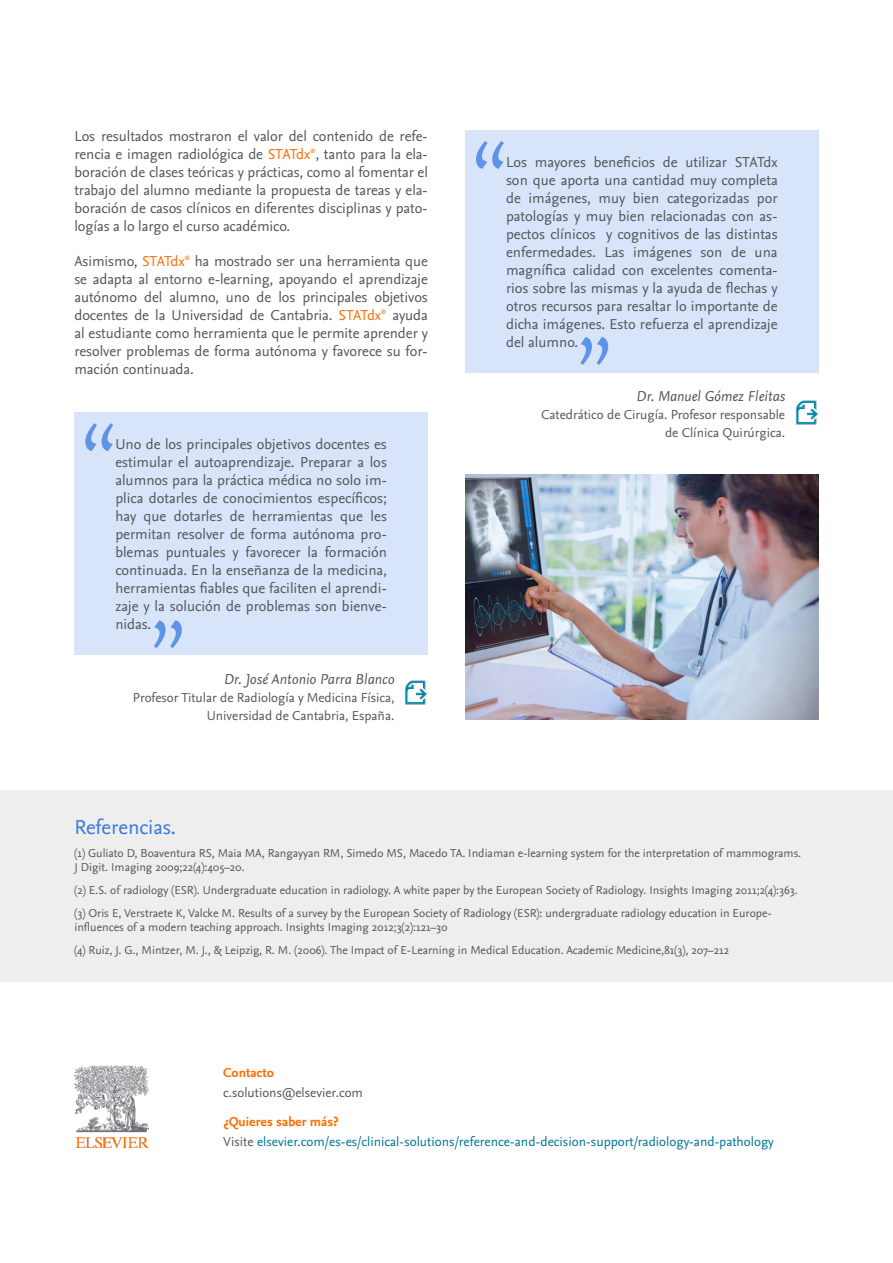
<style>
.page{position:relative;width:893px;height:1263px;background:#fff}
.page>*{position:absolute;margin:0;border:0;box-sizing:border-box;transform-origin:0 0}
.t1{font:21px "Nexus Sans Pro";color:#3679e0}
.t2{font:15px/18px "Nexus Sans Pro";color:#53565a;text-align:justify}
.t3{font:italic 15px "Nexus Sans Pro";color:#53565a}
.t4{font:13.5px/18px "Nexus Sans Pro";color:#53565a;text-align:right}
.t5{font:13.5px/20.4px "Nexus Sans Pro";color:#007398}
.t6{font:700 13.5px "Nexus Sans Pro";color:#ff6c00}
.t7{font:12px/23px "Nexus Sans Pro";color:#53565a}
.s1{color:#ff6c00}
.s2{font-weight:700;color:#ff6c00}
.s3{color:#53565a}
</style>
<div class="page">
<div style="left:0;top:790px;width:893px;height:192px;background:#eee"></div>
<img style="left:465px;top:474px;width:354px;height:246px">
<div style="left:465px;top:130px;width:354px;height:243px;background:#d7e4f9"></div>
<div style="left:74px;top:412px;width:354px;height:243px;background:#d7e4f9"></div>
<svg style="left:580px;top:337px;width:28px;height:28px"></svg>
<svg style="left:154px;top:620px;width:28px;height:28px"></svg>
<svg style="left:476px;top:141px;width:28px;height:28px"></svg>
<svg style="left:85px;top:423px;width:28px;height:28px"></svg>
<img style="left:795px;top:400px;width:24px;height:25px">
<img style="left:404px;top:680px;width:24px;height:25px">
<img style="left:74px;top:1065px;width:75px;height:83px">
<p class="t2" style="left:74px;top:126px;width:355px">Los resultados mostraron el valor del contenido de refe&shy;rencia e imagen radiológica de <span class="s1">STATdx</span><sup>®</sup>, tanto para la ela&shy;boración de clases teóricas y prácticas, como al fomentar el trabajo del alumno mediante la propuesta de tareas y ela&shy;boración de casos clínicos en diferentes disciplinas y pato&shy;logías a lo largo el curso académico.</p>
<p class="t2" style="left:74px;top:251px;width:355px">Asimismo, <span class="s1">STATdx</span><sup>®</sup> ha mostrado ser una herramienta que se adapta al entorno e-learning, apoyando el aprendizaje autónomo del alumno, uno de los principales objetivos docentes de la Universidad de Cantabria. <span class="s1">STATdx</span><sup>®</sup> ayuda al estudiante como herramienta que le permite aprender y resolver problemas de forma autónoma y favorece su for&shy;mación continuada.</p>
<p class="t2" style="left:115px;top:435px;width:273px">Uno de los principales objetivos docentes es estimular el autoaprendizaje. Preparar a los alumnos para la práctica médica no solo im&shy;plica dotarles de conocimientos específicos; hay que dotarles de herramientas que les permitan resolver de forma autónoma pro&shy;blemas puntuales y favorecer la formación continuada. En la enseñanza de la medicina, herramientas fiables que faciliten el aprendi&shy;zaje y la solución de problemas son bienve&shy;nidas.</p>
<p class="t3" style="left:224px;top:667px;width:172px">Dr. José Antonio Parra Blanco</p>
<p class="t4" style="left:133px;top:687px;width:263px">Profesor Titular de Radiología y Medicina Física,<br>Universidad de Cantabria, España.</p>
<p class="t2" style="left:506px;top:152px;width:273px">Los mayores beneficios de utilizar STATdx son que aporta una cantidad muy completa de imágenes, muy bien categorizadas por patologías y muy bien relacionadas con as&shy;pectos clínicos y cognitivos de las distintas enfermedades. Las imágenes son de una magnífica calidad con excelentes comenta&shy;rios sobre las mismas y la ayuda de flechas y otros recursos para resaltar lo importante de dicha imágenes. Esto refuerza el aprendizaje del alumno.</p>
<p class="t3" style="left:636px;top:385px;width:150px">Dr. Manuel Gómez Fleitas</p>
<p class="t4" style="left:541px;top:405px;width:245px">Catedrático de Cirugía. Profesor responsable de Clínica Quirúrgica.</p>
<h1 class="t1" style="left:74px;top:811px;width:103px">Referencias.</h1>
<p class="t7" style="left:74px;top:845px;width:728px;line-height:14.4px">(1) Guliato D, Boaventura RS, Maia MA, Rangayyan RM, Simedo MS, Macedo TA. Indiaman e-learning system for the interpretation of mammograms.<br>J Digit. Imaging 2009;22(4):405–20.</p>
<p class="t7" style="left:74px;top:878px;width:725px">(2) E.S. of radiology (ESR). Undergraduate education in radiology. A white paper by the European Society of Radiology. Insights Imaging 2011;2(4):363. (3) Oris E, Verstraete K, Valcke M. Results of a survey by the European Society of Radiology (ESR): undergraduate radiology education in Europe-</p>
<p class="t7" style="left:74px;top:915px;width:656px">influences of a modern teaching approach. Insights Imaging 2012;3(2):121–30<br>(4) Ruiz, J. G., Mintzer, M. J., &amp; Leipzig, R. M. (2006). The Impact of E-Learning in Medical Education. Academic Medicine,81(3), 207–212</p>
<p class="t6" style="left:223px;top:1062px;width:52px">Contacto</p>
<p class="t4" style="left:223px;top:1083px;width:141px">c.solutions@elsevier.com</p>
<p class="t5" style="left:223px;top:1110px;width:552px"><span class="s2">¿Quieres saber más?<br></span><span class="s3">Visite</span> elsevier.com/es-es/clinical-solutions/reference-and-decision-support/radiology-and-pathology</p>
</div>
